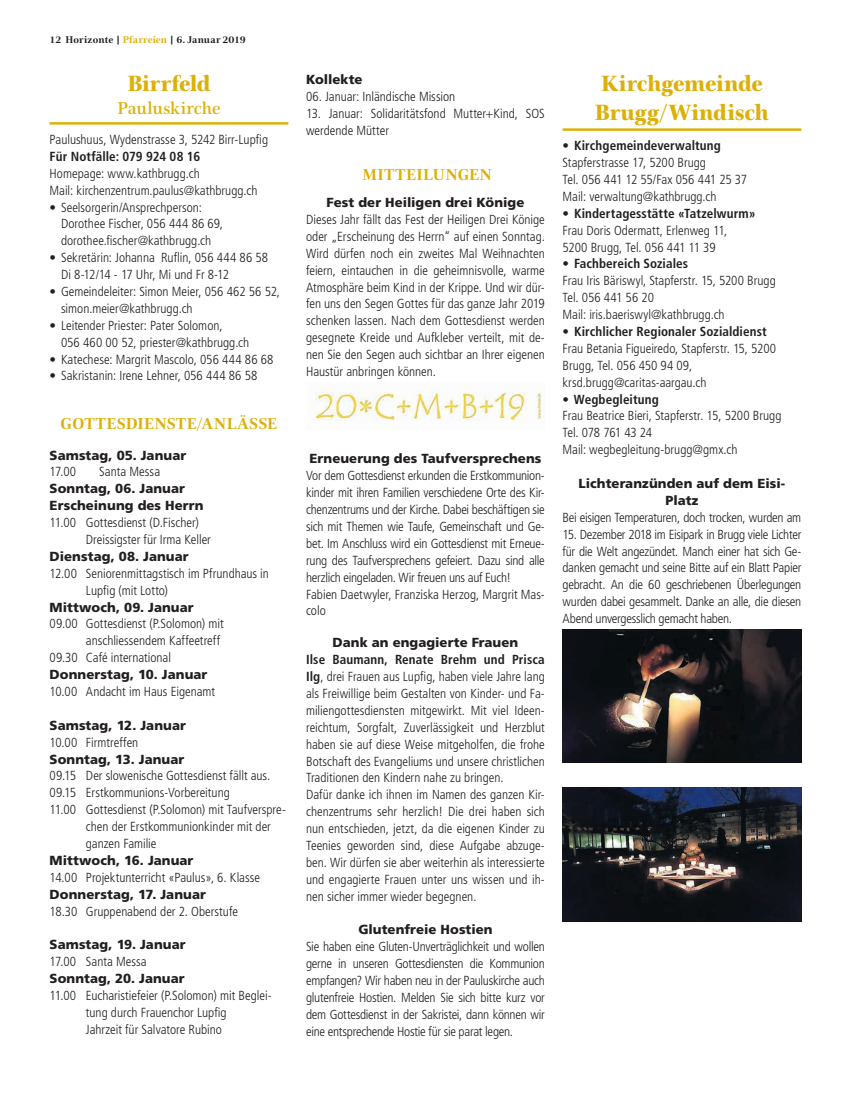
<style>
.page{position:relative;width:851px;height:1099px;background:#fff}
.page>*{position:absolute;margin:0;border:0;box-sizing:border-box;transform-origin:0 0}
.t1{font:800 22.5px/28.8px "Civita";letter-spacing:-.01em;color:#ddb008}
.t2{font:500 17.5px "Civita";letter-spacing:-.01em;color:#ddb008}
.t3{font:700 16.12px "Civita";letter-spacing:.02em;color:#ddb008}
.t4{font:300 condensed 13.12px/16.9px "Frutiger LT Std";color:#231f20}
.t5{font:300 condensed 13.12px/16.9px "Frutiger LT Std";letter-spacing:-.02em;color:#231f20}
.t6{font:900 13.12px/16.9px "Frutiger LT Std";letter-spacing:.005em;color:#231f20}
.t7{font:700 condensed 13.12px "Frutiger LT Std";color:#231f20}
.t8{font:700 10px "Civita";letter-spacing:.005em;color:#231f20}
.s1{color:#ddb008}
.s2{font-weight:700}
</style>
<div class="page">
<hr style="left:50px;top:122px;width:238px;height:3px;background:#ddb008">
<img style="left:315px;top:391px;width:227px;height:30px">
<hr style="left:562px;top:128px;width:239px;height:3px;background:#ddb008">
<img style="left:562px;top:629px;width:239px;height:133px">
<img style="left:562px;top:787px;width:239px;height:134px">
<p class="t8" style="left:50px;top:33px;width:198px">12 Horizonte | <span class="s1">Pfarreien</span> | 6. Januar 2019</p>
<h1 class="t1" style="left:127px;top:69px;width:85px">Birrfeld</h1>
<h2 class="t2" style="left:117px;top:96px;width:104px">Pauluskirche</h2>
<p class="t4" style="left:50px;top:131px;width:220px">Paulushuus, Wydenstrasse 3, 5242 Birr-Lupfig</p>
<p class="t7" style="left:50px;top:148px;width:152px">Für Notfälle: 079 924 08 16</p>
<p class="t4" style="left:50px;top:165px;width:209px">Homepage: www.kathbrugg.ch<br>Mail: kirchenzentrum.paulus@kathbrugg.ch</p>
<p class="t4" style="left:61px;top:199px;width:163px;text-indent:-11px">• Seelsorgerin/Ansprechperson:<br>Dorothee Fischer, 056 444 86 69, dorothee.fischer@kathbrugg.ch</p>
<p class="t4" style="left:61px;top:249px;width:209px;text-indent:-11px">• Sekretärin: Johanna Ruflin, 056 444 86 58<br>Di 8-12/14 - 17 Uhr, Mi und Fr 8-12</p>
<p class="t4" style="left:61px;top:283px;width:220px;text-indent:-11px">• Gemeindeleiter: Simon Meier, 056 462 56 52, simon.meier@kathbrugg.ch</p>
<p class="t4" style="left:61px;top:317px;width:190px;text-indent:-11px">• Leitender Priester: Pater Solomon,<br>056 460 00 52, priester@kathbrugg.ch</p>
<p class="t4" style="left:50px;top:351px;width:225px">• Katechese: Margrit Mascolo, 056 444 86 68</p>
<p class="t4" style="left:50px;top:367px;width:209px">• Sakristanin: Irene Lehner, 056 444 86 58</p>
<p class="t3" style="left:61px;top:412px;width:218px">GOTTESDIENSTE/ANLÄSSE</p>
<p class="t6" style="left:50px;top:446px;width:138px">Samstag, 05. Januar</p>
<p class="t4" style="left:50px;top:463px;width:28px">17.00</p>
<p class="t4" style="left:99px;top:463px;width:62px">Santa Messa</p>
<p class="t6" style="left:50px;top:480px;width:155px">Sonntag, 06. Januar<br>Erscheinung des Herrn</p>
<p class="t4" style="left:86px;top:514px;width:126px;text-indent:-36px">11.00 Gottesdienst (D.Fischer)<br>Dreissigster für Irma Keller</p>
<p class="t6" style="left:50px;top:548px;width:141px">Dienstag, 08. Januar</p>
<p class="t4" style="left:86px;top:565px;width:184px;text-indent:-36px">12.00 Seniorenmittagstisch im Pfrundhaus in<br>Lupfig (mit Lotto)</p>
<p class="t6" style="left:50px;top:598px;width:145px">Mittwoch, 09. Januar</p>
<p class="t4" style="left:50px;top:615px;width:176px">09.00 Gottesdienst (P.Solomon) mit</p>
<p class="t4" style="left:86px;top:632px;width:136px">anschliessendem Kaffeetreff</p>
<p class="t4" style="left:50px;top:649px;width:123px">09.30 Café international</p>
<p class="t6" style="left:50px;top:666px;width:159px">Donnerstag, 10. Januar</p>
<p class="t4" style="left:50px;top:683px;width:167px">10.00 Andacht im Haus Eigenamt</p>
<p class="t6" style="left:50px;top:716px;width:138px">Samstag, 12. Januar</p>
<p class="t4" style="left:50px;top:733px;width:90px">10.00 Firmtreffen</p>
<p class="t6" style="left:50px;top:750px;width:136px">Sonntag, 13. Januar</p>
<p class="t4" style="left:50px;top:767px;width:222px">09.15 Der slowenische Gottesdienst fällt aus.</p>
<p class="t4" style="left:50px;top:784px;width:182px">09.15 Erstkommunions-Vorbereitung</p>
<p class="t4" style="left:50px;top:801px;width:238px">11.00 Gottesdienst (P.Solomon) mit Taufverspre-</p>
<p class="t4" style="left:86px;top:818px;width:186px">chen der Erstkommunionkinder mit der</p>
<p class="t4" style="left:86px;top:835px;width:72px">ganzen Familie</p>
<p class="t6" style="left:50px;top:851px;width:145px">Mittwoch, 16. Januar</p>
<p class="t4" style="left:50px;top:869px;width:212px">14.00 Projektunterricht «Paulus», 6. Klasse</p>
<p class="t6" style="left:50px;top:885px;width:158px">Donnerstag, 17. Januar</p>
<p class="t4" style="left:50px;top:902px;width:190px">18.30 Gruppenabend der 2. Oberstufe</p>
<p class="t6" style="left:50px;top:936px;width:137px">Samstag, 19. Januar</p>
<p class="t4" style="left:50px;top:953px;width:99px">17.00 Santa Messa</p>
<p class="t6" style="left:50px;top:970px;width:137px">Sonntag, 20. Januar</p>
<p class="t4" style="left:86px;top:987px;width:187px;text-indent:-36px">11.00 Eucharistiefeier (P.Solomon) mit Beglei&shy;tung durch Frauenchor Lupfig<br>Jahrzeit für Salvatore Rubino</p>
<p class="t6" style="left:306px;top:71px;width:58px">Kollekte</p>
<p class="t4" style="left:306px;top:88px;width:151px">06. Januar: Inländische Mission</p>
<p class="t4" style="left:306px;top:105px;width:240px">13. Januar: Solidaritätsfond Mutter+Kind, SOS werdende Mütter</p>
<p class="t3" style="left:362px;top:163px;width:131px">MITTEILUNGEN</p>
<p class="t6" style="left:326px;top:194px;width:199px">Fest der Heiligen drei Könige</p>
<p class="t4" style="left:306px;top:211px;width:240px;text-align:justify">Dieses Jahr fällt das Fest der Heiligen Drei Könige oder „Erscheinung des Herrn“ auf einen Sonntag.<br>Wird dürfen noch ein zweites Mal Weihnachten feiern, eintauchen in die geheimnisvolle, warme Atmosphäre beim Kind in der Krippe. Und wir dür&shy;fen uns den Segen Gottes für das ganze Jahr 2019 schenken lassen. Nach dem Gottesdienst werden gesegnete Kreide und Aufkleber verteilt, mit de&shy;nen Sie den Segen auch sichtbar an Ihrer eigenen Haustür anbringen können.</p>
<p class="t6" style="left:309px;top:450px;width:233px">Erneuerung des Taufversprechens</p>
<p class="t5" style="left:306px;top:467px;width:240px">Vor dem Gottesdienst erkunden die Erstkommunion&shy;kinder mit ihren Familien verschiedene Orte des Kir&shy;chenzentrums und der Kirche. Dabei beschäftigen sie sich mit Themen wie Taufe, Gemeinschaft und Ge&shy;bet. Im Anschluss wird ein Gottesdienst mit Erneue&shy;rung des Taufversprechens gefeiert. Dazu sind alle herzlich eingeladen. Wir freuen uns auf Euch!<br>Fabien Daetwyler, Franziska Herzog, Margrit Mas&shy;colo</p>
<p class="t6" style="left:332px;top:634px;width:187px">Dank an engagierte Frauen</p>
<p class="t4" style="left:306px;top:651px;width:240px"><span class="s2">Ilse Baumann, Renate Brehm und Prisca Ilg</span>, drei Frauen aus Lupfig, haben viele Jahre lang als Freiwillige beim Gestalten von Kinder- und Fa&shy;miliengottesdiensten mitgewirkt. Mit viel Ideen&shy;reichtum, Sorgfalt, Zuverlässigkeit und Herzblut haben sie auf diese Weise mitgeholfen, die frohe Botschaft des Evangeliums und unsere christlichen Traditionen den Kindern nahe zu bringen.<br>Dafür danke ich ihnen im Namen des ganzen Kir&shy;chenzentrums sehr herzlich! Die drei haben sich nun entschieden, jetzt, da die eigenen Kinder zu Teenies geworden sind, diese Aufgabe abzuge&shy;ben. Wir dürfen sie aber weiterhin als interessierte und engagierte Frauen unter uns wissen und ih&shy;nen sicher immer wieder begegnen.</p>
<p class="t6" style="left:358px;top:921px;width:136px">Glutenfreie Hostien</p>
<p class="t4" style="left:306px;top:938px;width:240px;text-align:justify">Sie haben eine Gluten-Unverträglichkeit und wollen gerne in unseren Gottesdiensten die Kommunion empfangen? Wir haben neu in der Pauluskirche auch glutenfreie Hostien. Melden Sie sich bitte kurz vor dem Gottesdienst in der Sakristei, dann können wir eine entsprechende Hostie für sie parat legen.</p>
<h1 class="t1" style="left:595px;top:69px;width:175px">Kirchgemeinde<br>Brugg/Windisch</h1>
<p class="t4" style="left:562px;top:137px;width:186px">• <span class="s2">Kirchgemeindeverwaltung<br></span>Stapferstrasse 17, 5200 Brugg<br>Tel. 056 441 12 55/Fax 056 441 25 37<br>Mail: verwaltung@kathbrugg.ch</p>
<p class="t4" style="left:562px;top:205px;width:194px">• <span class="s2">Kindertagesstätte «Tatzelwurm»<br></span>Frau Doris Odermatt, Erlenweg 11,<br>5200 Brugg, Tel. 056 441 11 39</p>
<p class="t4" style="left:562px;top:256px;width:215px">• <span class="s2">Fachbereich Soziales<br></span>Frau Iris Bäriswyl, Stapferstr. 15, 5200 Brugg<br>Tel. 056 441 56 20<br>Mail: iris.baeriswyl@kathbrugg.ch</p>
<p class="t4" style="left:562px;top:323px;width:215px">• <span class="s2">Kirchlicher Regionaler Sozialdienst </span>Frau Betania Figueiredo, Stapferstr. 15, 5200<br>Brugg, Tel. 056 450 94 09, krsd.brugg@caritas-aargau.ch</p>
<p class="t4" style="left:562px;top:391px;width:220px">• <span class="s2">Wegbegleitung<br></span>Frau Beatrice Bieri, Stapferstr. 15, 5200 Brugg<br>Tel. 078 761 43 24<br>Mail: wegbegleitung-brugg@gmx.ch</p>
<p class="t6" style="left:578px;top:475px;width:208px;text-align:center">Lichteranzünden auf dem Eisi-<br>Platz</p>
<p class="t5" style="left:562px;top:509px;width:240px">Bei eisigen Temperaturen, doch trocken, wurden am</p>
<p class="t4" style="left:562px;top:526px;width:240px;text-align:justify">15. Dezember 2018 im Eisipark in Brugg viele Lichter für die Welt angezündet. Manch einer hat sich Ge&shy;danken gemacht und seine Bitte auf ein Blatt Papier gebracht. An die 60 geschriebenen Überlegungen wurden dabei gesammelt. Danke an alle, die diesen Abend unvergesslich gemacht haben.</p>
</div>
